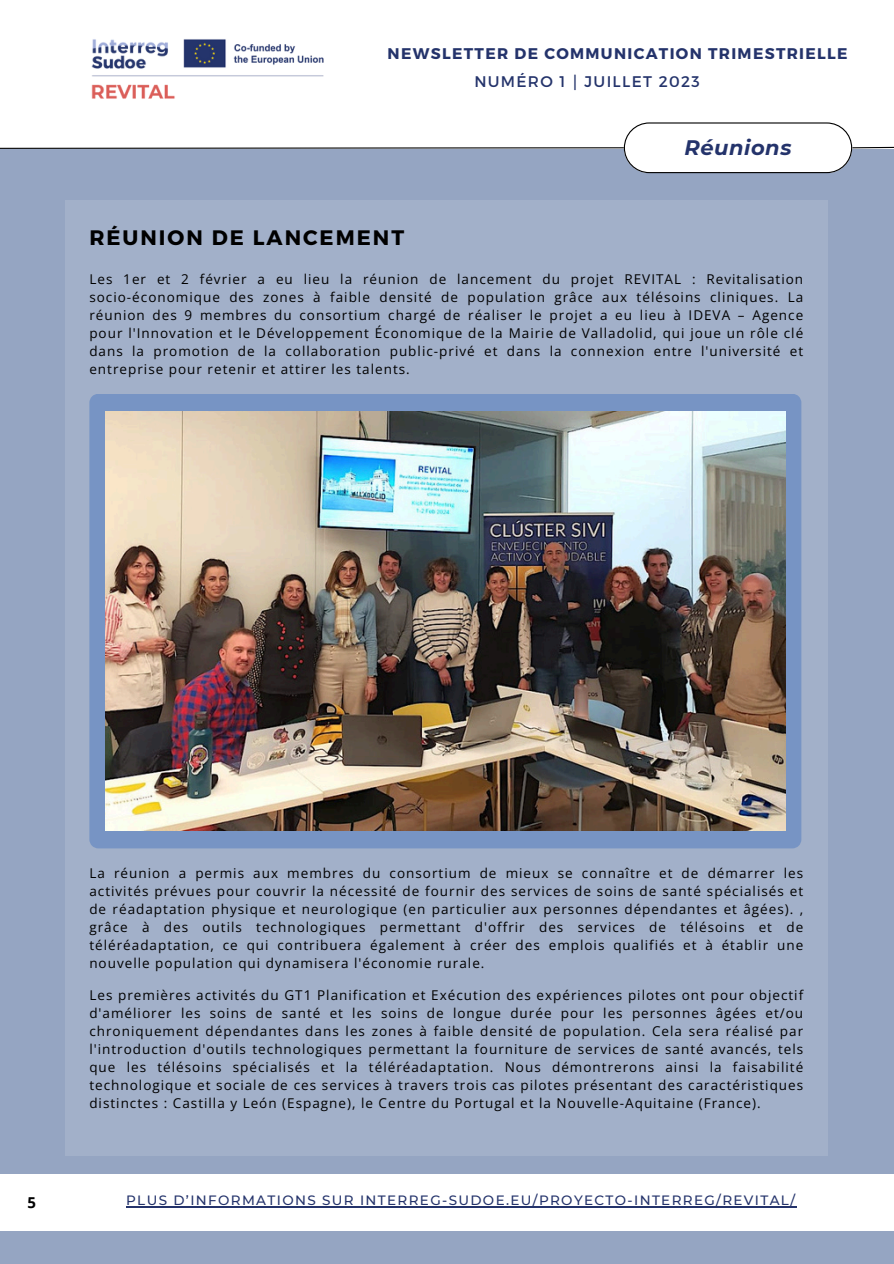
<style>
.page{position:relative;width:894px;height:1264px;background:#fff}
.page>*{position:absolute;margin:0;border:0;box-sizing:border-box;transform-origin:0 0}
.t1{font:700 21px "Montserrat";letter-spacing:.095em;color:#000}
.t2{font:italic 700 21px "Montserrat";letter-spacing:.025em;color:#24336b}
.t3{font:700 15.45px "Montserrat";letter-spacing:.085em;color:#24336b}
.t4{font:15.45px "Montserrat";letter-spacing:.085em;color:#24336b}
.t5{font:700 15px "Open Sans";color:#000}
.t6{font:13.5px/18px "Open Sans";letter-spacing:.075em;color:#000;text-align:justify}
.t7{font:500 13.5px "Montserrat";letter-spacing:.1em;color:#24336b}
.s1{font-family:"Free Sans"}
</style>
<div class="page">
<div style="left:0;top:0;width:893px;height:1263px;background:#95a5c2"></div>
<div style="left:0;top:0;width:893px;height:148px;background:#fff"></div>
<div style="left:0;top:1174px;width:893px;height:56px;background:#fff"></div>
<svg style="left:0;top:122px;width:893px;height:51px"></svg>
<img style="left:91px;top:39px;width:233px;height:60px">
<div style="left:66px;top:201px;width:761px;height:954px;background:#a2b0c9"></div>
<div style="left:89px;top:394px;width:712px;height:454px;background:#7794c4"></div>
<img style="left:106px;top:412px;width:679px;height:418px">
<hr style="left:126px;top:1206px;width:670px;height:1px;background:#24336b">
<h4 class="t3" style="left:387px;top:44px;width:461px">NEWSLETTER DE COMMUNICATION TRIMESTRIELLE</h4>
<h2 class="t4" style="left:474px;top:71px;width:227px">NUMÉRO 1 <span class="s1">⎮</span> JUILLET 2023</h2>
<p class="t1" style="left:89px;top:224px;width:316px">RÉUNION DE LANCEMENT</p>
<p class="t2" style="left:684px;top:135px;width:108px">Réunions</p>
<h1 class="t6" style="left:89px;top:269px;width:715px">Les 1er et 2 février a eu lieu la réunion de lancement du projet REVITAL : Revitalisation socio-économique des zones à faible densité de population grâce aux télésoins cliniques. La réunion des 9 membres du consortium chargé de réaliser le projet a eu lieu à IDEVA – Agence pour l'Innovation et le Développement Économique de la Mairie de Valladolid, qui joue un rôle clé dans la promotion de la collaboration public-privé et dans la connexion entre l'université et entreprise pour retenir et attirer les talents.</h1>
<p class="t5" style="left:28px;top:1192px;width:10px">5</p>
<p class="t6" style="left:89px;top:863px;width:715px">La réunion a permis aux membres du consortium de mieux se connaître et de démarrer les activités prévues pour couvrir la nécessité de fournir des services de soins de santé spécialisés et de réadaptation physique et neurologique (en particulier aux personnes dépendantes et âgées). , grâce à des outils technologiques permettant d'offrir des services de télésoins et de téléréadaptation, ce qui contribuera également à créer des emplois qualifiés et à établir une nouvelle population qui dynamisera l'économie rurale.</p>
<p class="t6" style="left:89px;top:985px;width:715px">Les premières activités du GT1 Planification et Exécution des expériences pilotes ont pour objectif d'améliorer les soins de santé et les soins de longue durée pour les personnes âgées et/ou chroniquement dépendantes dans les zones à faible densité de population. Cela sera réalisé par l'introduction d'outils technologiques permettant la fourniture de services de santé avancés, tels que les télésoins spécialisés et la téléréadaptation. Nous démontrerons ainsi la faisabilité technologique et sociale de ces services à travers trois cas pilotes présentant des caractéristiques distinctes : Castilla y León (Espagne), le Centre du Portugal et la Nouvelle-Aquitaine (France).</p>
<p class="t7" style="left:126px;top:1192px;width:670px">PLUS D’INFORMATIONS SUR INTERREG-SUDOE.EU/PROYECTO-INTERREG/REVITAL/</p>
</div>
